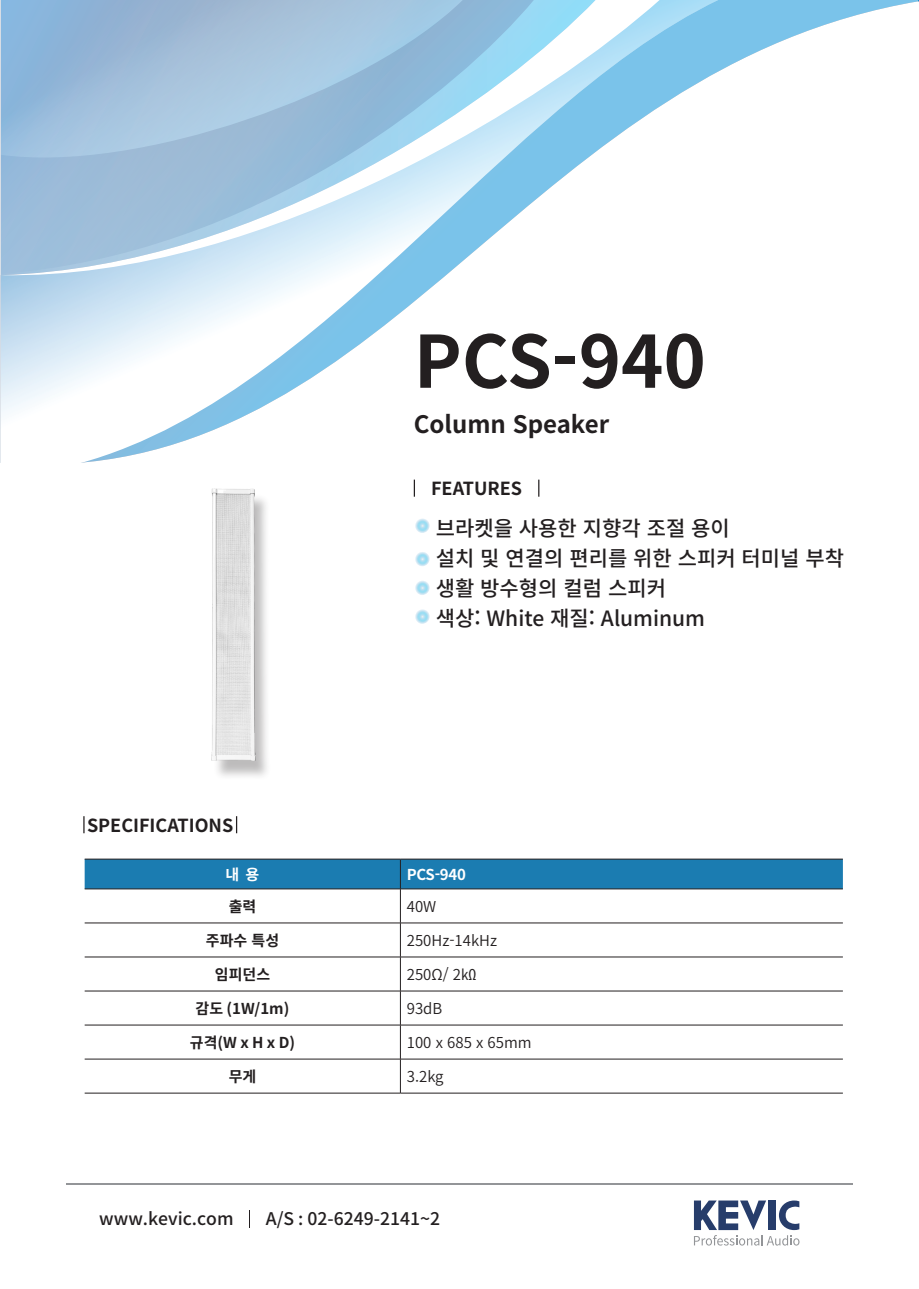
<style>
.page{position:relative;width:919px;height:1289px;background:#fff}
.page>*{position:absolute;margin:0;border:0;box-sizing:border-box;transform-origin:0 0}
.t1{font:700 72px "Noto Sans CJ Kkr";color:#231f20}
.t2{font:700 24px "Noto Sans CJ Kkr";color:#231f20}
.t3{font:500 21px/30px "Noto Sans CJ Kkr";color:#231f20}
.t4{font:700 18px "Noto Sans CJ Kkr";color:#231f20}
.t5{font:500 17.4px "Noto Sans CJ Kkr";color:#231f20}
.t6{font:600 15px "Noto Sans CJ Kkr";color:#231f20}
.t7{font:700 15px "Noto Sans CJ Kkr";color:#231f20}
.t8{font:700 15px "Noto Sans CJ Kkr";letter-spacing:-.02em;color:#fff}
</style>
<div class="page">
<svg style="left:1px;top:0;width:917px;height:463px"></svg>
<svg style="left:694px;top:1200px;width:105px;height:45px"></svg>
<svg style="left:249px;top:1210px;width:1px;height:17px"></svg>
<hr style="left:66px;top:1183px;width:787px;height:1px;background:#939598">
<svg style="left:414px;top:479px;width:1px;height:17px"></svg>
<svg style="left:538px;top:479px;width:1px;height:17px"></svg>
<svg style="left:414px;top:517px;width:16px;height:16px"></svg>
<svg style="left:414px;top:551px;width:16px;height:15px"></svg>
<svg style="left:414px;top:579px;width:16px;height:16px"></svg>
<svg style="left:414px;top:608px;width:16px;height:16px"></svg>
<div style="left:213px;top:493px;width:59px;height:287px;background:#231f20;opacity:.3"></div>
<img style="left:212px;top:488px;width:43px;height:272px">
<div style="left:85px;top:859px;width:757px;height:29px;background:#1b7cb1"></div>
<hr style="left:85px;top:888px;width:315px;height:1px;background:#231f20">
<hr style="left:400px;top:888px;width:442px;height:1px;background:#231f20">
<hr style="left:400px;top:889px;width:1px;height:33px;background:#231f20">
<hr style="left:85px;top:922px;width:315px;height:1px;background:#231f20">
<hr style="left:400px;top:922px;width:442px;height:1px;background:#231f20">
<hr style="left:400px;top:923px;width:1px;height:33px;background:#231f20">
<hr style="left:85px;top:956px;width:315px;height:1px;background:#231f20">
<hr style="left:400px;top:956px;width:442px;height:1px;background:#231f20">
<hr style="left:400px;top:957px;width:1px;height:33px;background:#231f20">
<hr style="left:85px;top:990px;width:315px;height:1px;background:#231f20">
<hr style="left:400px;top:990px;width:442px;height:1px;background:#231f20">
<hr style="left:400px;top:991px;width:1px;height:33px;background:#231f20">
<hr style="left:85px;top:1024px;width:315px;height:1px;background:#231f20">
<hr style="left:400px;top:1024px;width:442px;height:1px;background:#231f20">
<hr style="left:400px;top:1025px;width:1px;height:33px;background:#231f20">
<hr style="left:85px;top:1058px;width:315px;height:1px;background:#231f20">
<hr style="left:400px;top:1058px;width:442px;height:1px;background:#231f20">
<hr style="left:400px;top:1059px;width:1px;height:33px;background:#231f20">
<hr style="left:85px;top:1092px;width:315px;height:1px;background:#231f20">
<hr style="left:400px;top:1092px;width:442px;height:1px;background:#231f20">
<hr style="left:85px;top:858px;width:315px;height:1px;background:#231f20">
<hr style="left:400px;top:858px;width:442px;height:1px;background:#231f20">
<svg style="left:83px;top:816px;width:2px;height:17px"></svg>
<svg style="left:236px;top:816px;width:1px;height:17px"></svg>
<h1 class="t1" style="left:414px;top:321px;width:293px">PCS-940</h1>
<p class="t2" style="left:414px;top:410px;width:197px">Column Speaker</p>
<p class="t4" style="left:87px;top:814px;width:148px">SPECIFICATIONS</p>
<p class="t4" style="left:431px;top:478px;width:93px">FEATURES</p>
<p class="t3" style="left:435px;top:513px;width:410px">브라켓을 사용한 지향각 조절 용이<br>설치 및 연결의 편리를 위한 스피커 터미널 부착 생활 방수형의 컬럼 스피커<br>색상: White 재질: Aluminum</p>
<p class="t8" style="left:226px;top:866px;width:35px">내 용</p>
<p class="t8" style="left:407px;top:866px;width:61px">PCS-940</p>
<p class="t7" style="left:229px;top:898px;width:29px">출력</p>
<p class="t6" style="left:407px;top:898px;width:31px">40W</p>
<p class="t7" style="left:206px;top:932px;width:75px">주파수 특성</p>
<p class="t6" style="left:407px;top:932px;width:92px">250Hz-14kHz</p>
<p class="t7" style="left:215px;top:966px;width:57px">임피던스</p>
<p class="t6" style="left:407px;top:966px;width:71px">250Ω/ 2㏀</p>
<p class="t7" style="left:196px;top:1000px;width:95px">감도 (1W/1m)</p>
<p class="t6" style="left:407px;top:1000px;width:37px">93dB</p>
<p class="t7" style="left:190px;top:1034px;width:107px">규격(W x H x D)</p>
<p class="t6" style="left:407px;top:1034px;width:126px">100 x 685 x 65mm</p>
<p class="t7" style="left:229px;top:1068px;width:29px">무게</p>
<p class="t6" style="left:407px;top:1068px;width:38px">3.2kg</p>
<p class="t5" style="left:99px;top:1208px;width:136px">www.kevic.com</p>
<p class="t5" style="left:266px;top:1208px;width:176px">A/S : 02-6249-2141~2</p>
</div>
